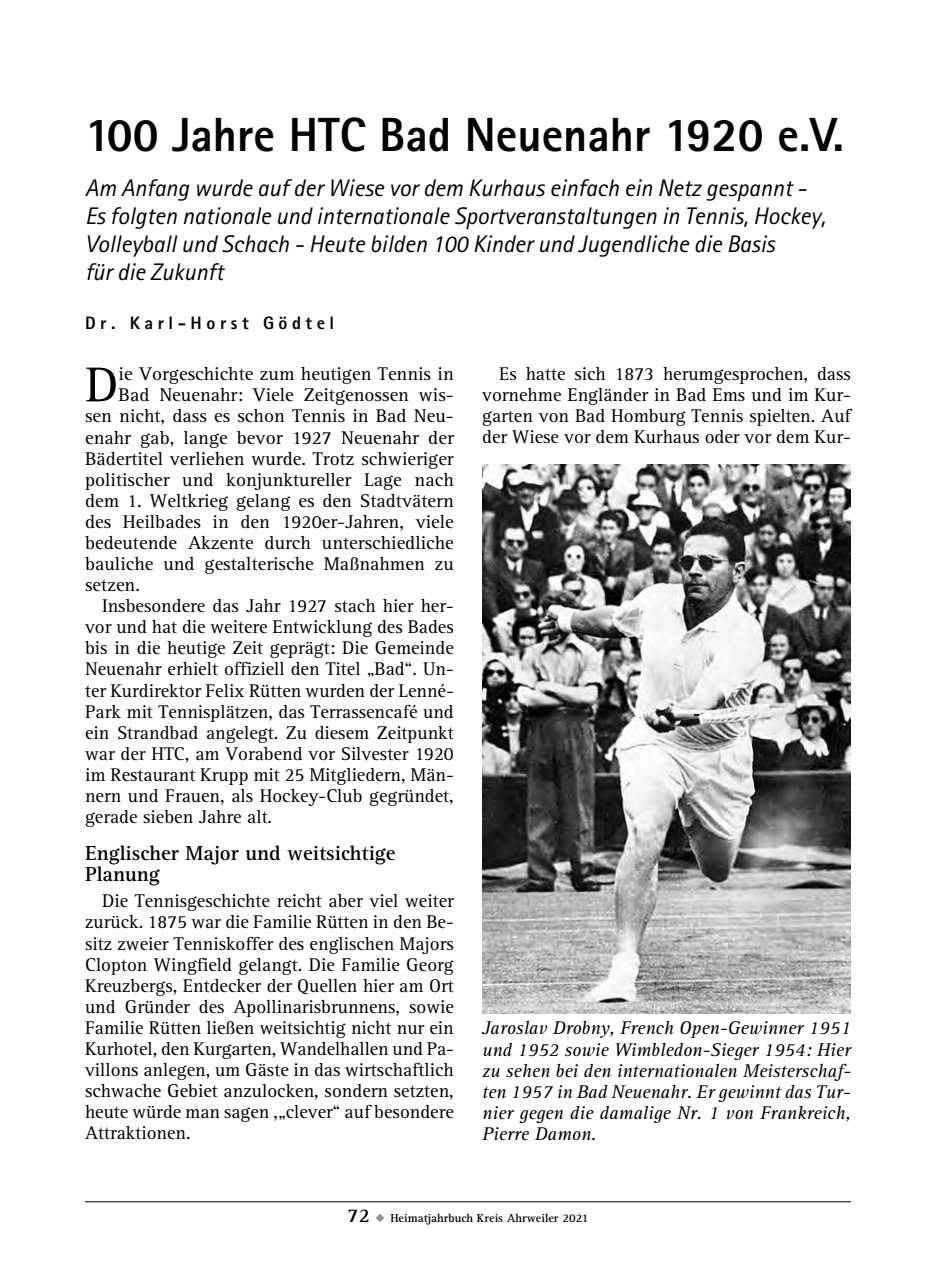
<style>
.page{position:relative;width:936px;height:1276px;background:#fff}
.page>*{position:absolute;margin:0;border:0;box-sizing:border-box;transform-origin:0 0}
.t1{font:50.6px "AT Rotis Serif";color:#000}
.t2{font:800 48px "Rotis Sans Serif";color:#000}
.t3{font:italic 24px/28px "Rotis Sans Serif";color:#000}
.t4{font:700 21px/21px "AT Rotis Serif";color:#000}
.t5{font:19px/21px "AT Rotis Serif";color:#000;text-align:justify}
.t6{font:italic 19px/21px "AT Rotis Serif";color:#000;text-align:justify}
.t7{font:800 18px "Rotis Sans Serif";letter-spacing:.25em;color:#000}
.t8{font:700 12px "AT Rotis Serif";color:#000}
.s1{font-size:20px}
.s2{color:#939393}
</style>
<div class="page">
<hr style="left:85px;top:1201px;width:765px;height:1px;background:#000">
<img style="left:482px;top:464px;width:368px;height:549px">
<h2 class="t2" style="left:85px;top:104px;width:760px">100 Jahre HTC Bad Neuenahr 1920 e.V.</h2>
<p class="t3" style="left:85px;top:174px;width:742px">Am Anfang wurde auf der Wiese vor dem Kurhaus einfach ein Netz gespannt - Es folgten nationale und internationale Sportveranstaltungen in Tennis, Hockey, Volleyball und Schach - Heute bilden 100 Kinder und Jugendliche die Basis<br>für die Zukunft</p>
<p class="t7" style="left:85px;top:312px;width:250px">Dr. Karl-Horst Gödtel</p>
<h1 class="t1" style="left:85px;top:356px;width:35px">D</h1>
<p class="t5" style="left:119px;top:364px;width:336px">ie Vorgeschichte zum heutigen Tennis in</p>
<p class="t5" style="left:482px;top:364px;width:370px;text-indent:17px">Es hatte sich 1873 herumgesprochen, dass vornehme Engländer in Bad Ems und im Kur&shy;garten von Bad Homburg Tennis spielten. Auf der Wiese vor dem Kurhaus oder vor dem Kur-</p>
<p class="t5" style="left:119px;top:385px;width:336px">Bad Neuenahr: Viele Zeitgenossen wis-</p>
<p class="t5" style="left:85px;top:406px;width:370px">sen nicht, dass es schon Tennis in Bad Neu-</p>
<p class="t5" style="left:85px;top:427px;width:370px">enahr gab, lange bevor 1927 Neuenahr der</p>
<p class="t5" style="left:85px;top:448px;width:370px">Bädertitel verliehen wurde. Trotz schwieriger</p>
<p class="t5" style="left:85px;top:469px;width:370px">politischer und konjunktureller Lage nach</p>
<p class="t5" style="left:85px;top:490px;width:370px">dem 1. Weltkrieg gelang es den Stadtvätern</p>
<p class="t5" style="left:85px;top:511px;width:370px">des Heilbades in den 1920er-Jahren, viele</p>
<p class="t5" style="left:85px;top:533px;width:370px">bedeutende Akzente durch unterschiedliche</p>
<p class="t5" style="left:85px;top:554px;width:370px">bauliche und gestalterische Maßnahmen zu</p>
<p class="t5" style="left:85px;top:575px;width:56px">setzen.</p>
<p class="t5" style="left:102px;top:596px;width:353px">Insbesondere das Jahr 1927 stach hier her-</p>
<p class="t5" style="left:85px;top:617px;width:370px">vor und hat die weitere Entwicklung des Bades</p>
<p class="t5" style="left:85px;top:638px;width:370px">bis in die heutige Zeit geprägt: Die Gemeinde</p>
<p class="t5" style="left:85px;top:659px;width:370px">Neuenahr erhielt offiziell den Titel „Bad“. Un-</p>
<p class="t5" style="left:85px;top:680px;width:370px">ter Kurdirektor Felix Rütten wurden der Lenné-</p>
<p class="t5" style="left:85px;top:701px;width:370px">Park mit Tennisplätzen, das Terrassencafé und</p>
<p class="t5" style="left:85px;top:722px;width:370px">ein Strandbad angelegt. Zu diesem Zeitpunkt</p>
<p class="t5" style="left:85px;top:743px;width:370px">war der HTC, am Vorabend vor Silvester 1920</p>
<p class="t5" style="left:85px;top:764px;width:370px">im Restaurant Krupp mit 25 Mitgliedern, Män-</p>
<p class="t5" style="left:85px;top:785px;width:370px">nern und Frauen, als Hockey-Club gegründet,</p>
<p class="t5" style="left:85px;top:807px;width:189px">gerade sieben Jahre alt.</p>
<p class="t4" style="left:85px;top:842px;width:312px">Englischer Major und weitsichtige<br>Planung</p>
<p class="t5" style="left:85px;top:891px;width:370px;text-indent:17px">Die Tennisgeschichte reicht aber viel weiter zurück. 1875 war die Familie Rütten in den Be&shy;sitz zweier Tenniskoffer des englischen Majors Clopton Wingfield gelangt. Die Familie Georg Kreuzbergs, Entdecker der Quellen hier am Ort und Gründer des Apollinarisbrunnens, sowie Familie Rütten ließen weitsichtig nicht nur ein Kurhotel, den Kurgarten, Wandelhallen und Pa&shy;villons anlegen, um Gäste in das wirtschaftlich schwache Gebiet anzulocken, sondern setzten, heute würde man sagen ,„clever“ auf besondere Attraktionen.</p>
<p class="t6" style="left:482px;top:1018px;width:370px">Jaroslav Drobny, French Open-Gewinner 1951 und 1952 sowie Wimbledon-Sieger 1954: Hier zu sehen bei den internationalen Meisterschaf&shy;ten 1957 in Bad Neuenahr. Er gewinnt das Tur&shy;nier gegen die damalige Nr. 1 von Frankreich, Pierre Damon.</p>
<p class="t8" style="left:347px;top:1210px;width:242px"><span class="s1">72</span> <span class="s2">◆</span> Heimatjahrbuch Kreis Ahrweiler 2021</p>
</div>
